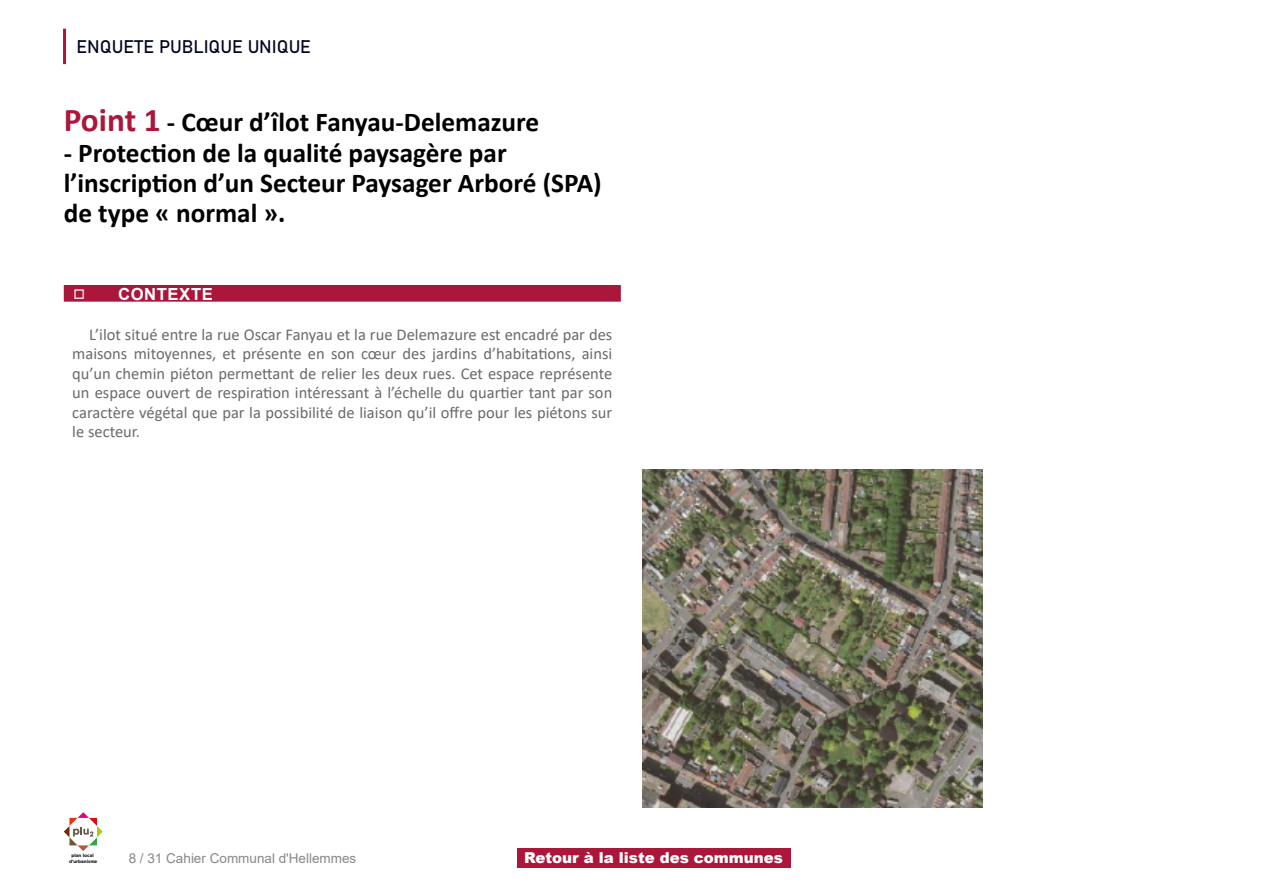
<style>
.page{position:relative;width:1263px;height:893px;background:#fff}
.page>*{position:absolute;margin:0;border:0;box-sizing:border-box;transform-origin:0 0}
.t1{font:700 27.3px/30.3px "Calibri";color:#000}
.t2{font:18px "Bahnschrift";color:#000521}
.t3{font:700 16.65px "Arial";letter-spacing:.035em;color:#fff}
.t4{font:16.5px/19.5px "Calibri";color:#6a6a6a;text-align:justify}
.t5{font:900 15px "Arial";color:#fff}
.t6{font:13.5px "Arial";color:#878787}
.t7{font:700 4.5px/5.4px "Gotham";color:#000;text-align:center}
.s1{font-size:33.3px;color:#aa173b}
</style>
<div class="page">
<hr style="left:63px;top:29px;width:3px;height:35px;background:#aa173b">
<svg style="left:64px;top:812px;width:39px;height:39px"></svg>
<div style="left:517px;top:848px;width:273px;height:20px;background:#aa173b"></div>
<div style="left:64px;top:285px;width:557px;height:17px;background:#aa173b"></div>
<img style="left:642px;top:469px;width:341px;height:338px">
<p class="t2" style="left:77px;top:33px;width:236px">ENQUETE PUBLIQUE UNIQUE</p>
<h1 class="t1" style="left:64px;top:107px;width:477px"><span class="s1">Point 1</span> - Cœur d’îlot Fanyau-Delemazure</h1>
<h1 class="t1" style="left:64px;top:137px;width:539px">- Protection de la qualité paysagère par l’inscription d’un Secteur Paysager Arboré (SPA) de type « normal ».</h1>
<p class="t3" style="left:73px;top:282px;width:142px">◻ CONTEXTE</p>
<p class="t4" style="left:72px;top:324px;width:542px;text-indent:17px">L’ilot situé entre la rue Oscar Fanyau et la rue Delemazure est encadré par des maisons mitoyennes, et présente en son cœur des jardins d’habitations, ainsi qu’un chemin piéton permettant de relier les deux rues. Cet espace représente un espace ouvert de respiration intéressant à l’échelle du quartier tant par son caractère végétal que par la possibilité de liaison qu’il offre pour les piétons sur le secteur.</p>
<p class="t7" style="left:69px;top:853px;width:30px">plan local d’urbanisme</p>
<p class="t6" style="left:129px;top:849px;width:229px">8 / 31 Cahier Communal d'Hellemmes</p>
<p class="t5" style="left:524px;top:847px;width:260px">Retour à la liste des communes</p>
</div>
